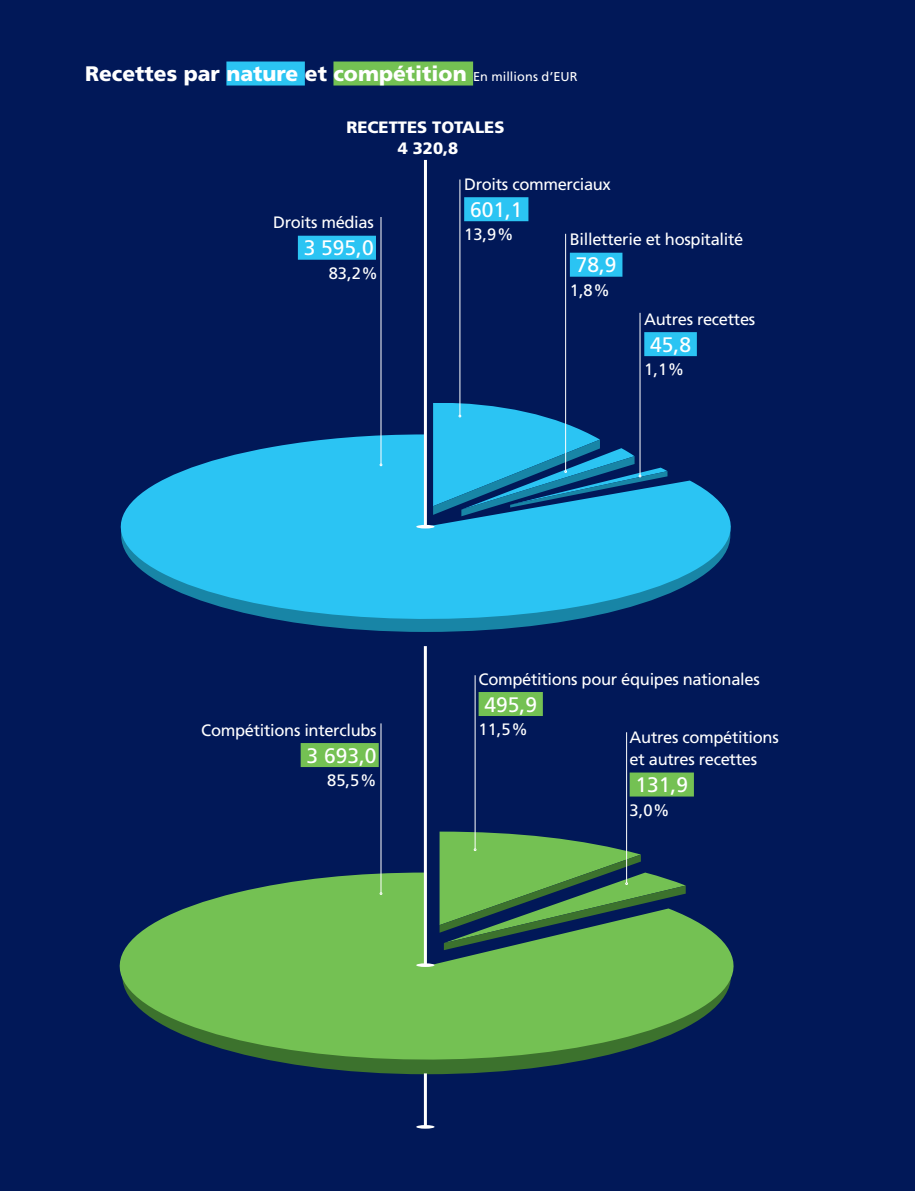
<style>
.page{position:relative;width:915px;height:1191px;background:#fff}
.page>*{position:absolute;margin:0;border:0;box-sizing:border-box;transform-origin:0 0}
.t1{font:900 21px "Frutiger LT Pro";color:#fff}
.t2{font:21px "Frutiger LT Pro";color:#fff}
.t3{font:16.5px/22.5px "Frutiger LT Pro";letter-spacing:-.02em;color:#fff}
.t4{font:900 16.5px "Frutiger LT Pro";color:#fff}
.s1{font-weight:400;font-size:12.75px}
</style>
<div class="page">
<div style="left:0;top:0;width:914px;height:1191px;background:#011858"></div>
<div style="left:226px;top:62px;width:79px;height:24px;background:#2bc4f3"></div>
<div style="left:333px;top:62px;width:140px;height:24px;background:#74c153"></div>
<svg style="left:120px;top:434px;width:611px;height:198px;fill:#2bc4f3"></svg>
<div style="left:569px;top:253px;width:53px;height:24px;background:#2bc4f3"></div>
<hr style="left:565px;top:234px;width:1px;height:236px;background:#fff">
<div style="left:644px;top:332px;width:52px;height:24px;background:#2bc4f3"></div>
<hr style="left:639px;top:313px;width:1px;height:162px;background:#fff">
<hr style="left:424px;top:160px;width:3px;height:366px;background:#fff">
<hr style="left:416px;top:525px;width:18px;height:3px;background:#fff;border-radius:50%">
<div style="left:464px;top:197px;width:64px;height:24px;background:#2bc4f3"></div>
<hr style="left:459px;top:179px;width:1px;height:236px;background:#fff">
<svg style="left:433px;top:403px;width:234px;height:113px"></svg>
<div style="left:298px;top:236px;width:78px;height:24px;background:#2bc4f3"></div>
<hr style="left:380px;top:217px;width:1px;height:247px;background:#fff">
<svg style="left:350px;top:1071px;width:153px;height:3px"></svg>
<svg style="left:119px;top:872px;width:615px;height:199px;fill:#74c153"></svg>
<hr style="left:424px;top:1073px;width:3px;height:54px;background:#fff">
<hr style="left:416px;top:1125px;width:18px;height:3px;background:#fff;border-radius:50%">
<div style="left:478px;top:692px;width:64px;height:24px;background:#74c153"></div>
<hr style="left:474px;top:675px;width:1px;height:173px;background:#fff">
<div style="left:300px;top:743px;width:78px;height:24px;background:#74c153"></div>
<hr style="left:380px;top:723px;width:1px;height:169px;background:#fff">
<div style="left:629px;top:772px;width:64px;height:24px;background:#74c153"></div>
<hr style="left:626px;top:732px;width:1px;height:150px;background:#fff">
<svg style="left:439px;top:831px;width:246px;height:119px"></svg>
<svg style="left:423px;top:646px;width:4px;height:317px"></svg>
<svg style="left:416px;top:963px;width:18px;height:4px"></svg>
<p class="t1" style="left:85px;top:61px;width:494px">Recettes par nature et compétition <span class="s1">En millions d’EUR</span></p>
<p class="t4" style="left:346px;top:117px;width:159px">RECETTES TOTALES</p>
<p class="t4" style="left:397px;top:138px;width:62px">4 320,8</p>
<p class="t3" style="left:273px;top:211px;width:102px">Droits médias</p>
<p class="t2" style="left:303px;top:235px;width:72px">3 595,0</p>
<p class="t3" style="left:328px;top:262px;width:51px">83,2%</p>
<p class="t3" style="left:464px;top:173px;width:148px">Droits commerciaux</p>
<p class="t2" style="left:470px;top:197px;width:54px">601,1</p>
<p class="t3" style="left:464px;top:224px;width:51px">13,9%</p>
<p class="t3" style="left:569px;top:228px;width:175px">Billetterie et hospitalité</p>
<p class="t2" style="left:575px;top:252px;width:42px">78,9</p>
<p class="t3" style="left:569px;top:279px;width:42px">1,8%</p>
<p class="t3" style="left:644px;top:308px;width:112px">Autres recettes</p>
<p class="t2" style="left:650px;top:332px;width:42px">45,8</p>
<p class="t3" style="left:644px;top:358px;width:42px">1,1%</p>
<p class="t3" style="left:478px;top:668px;width:282px">Compétitions pour équipes nationales</p>
<p class="t2" style="left:484px;top:692px;width:54px">495,9</p>
<p class="t3" style="left:201px;top:719px;width:177px">Compétitions interclubs</p>
<p class="t3" style="left:478px;top:718px;width:51px">11,5%</p>
<p class="t2" style="left:306px;top:743px;width:72px">3 693,0</p>
<p class="t3" style="left:327px;top:769px;width:51px">85,5%</p>
<p class="t3" style="left:629px;top:726px;width:150px">Autres compétitions et autres recettes</p>
<p class="t2" style="left:635px;top:772px;width:54px">131,9</p>
<p class="t3" style="left:629px;top:799px;width:42px">3,0%</p>
</div>
